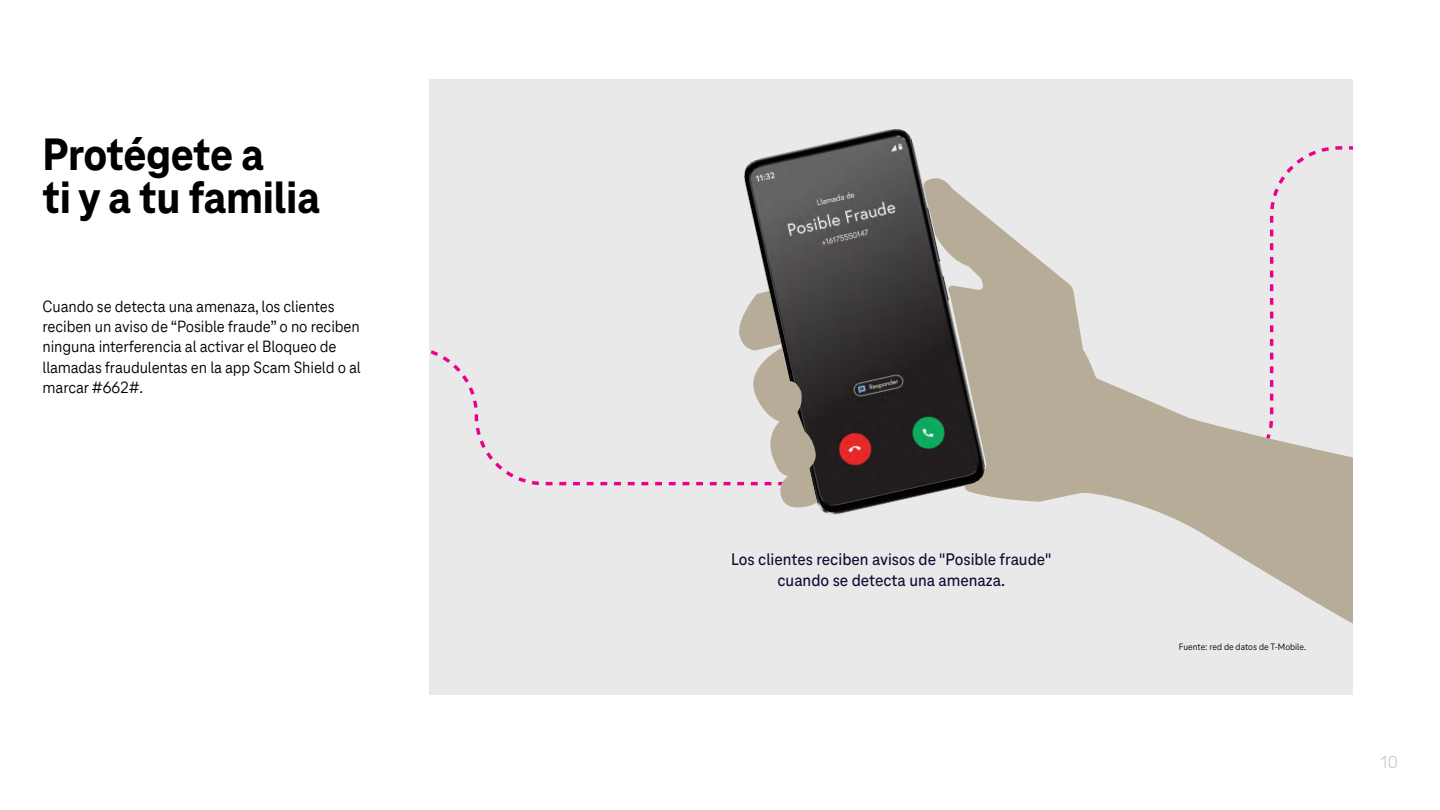
<style>
.page{position:relative;width:1440px;height:810px;background:#fff}
.page>*{position:absolute;margin:0;border:0;box-sizing:border-box;transform-origin:0 0}
.t1{font:800 47.25px/42.5px "Tele Neo";letter-spacing:-.005em;color:#000}
.t2{font:18px "Tele Neo";color:#ccc}
.t3{font:500 17.55px/21px "Tele Neo";color:#140c33;text-align:center}
.t4{font:16.8px/20.2px "Tele Neo Office";letter-spacing:-.005em;color:#000}
.t5{font:9.75px "Tele Neo";color:#000}
</style>
<div class="page">
<div style="left:429px;top:80px;width:923px;height:615px;background:#e9e9e9"></div>
<svg style="left:995px;top:176px;width:357px;height:447px"></svg>
<img style="left:744px;top:128px;width:251px;height:387px">
<svg style="left:737px;top:291px;width:80px;height:217px"></svg>
<h1 class="t1" style="left:43px;top:134px;width:279px">Protégete a<br>ti y a tu familia</h1>
<p class="t4" style="left:43px;top:296px;width:320px">Cuando se detecta una amenaza, los clientes reciben un aviso de “Posible fraude” o no reciben ninguna interferencia al activar el Bloqueo de llamadas fraudulentas en la app Scam Shield o al marcar #662#.</p>
<p class="t3" style="left:731px;top:549px;width:322px">Los clientes reciben avisos de "Posible fraude" cuando se detecta una amenaza.</p>
<p class="t5" style="left:1179px;top:642px;width:129px">Fuente: red de datos de T-Mobile.</p>
<p class="t2" style="left:1381px;top:752px;width:18px">10</p>
</div>
